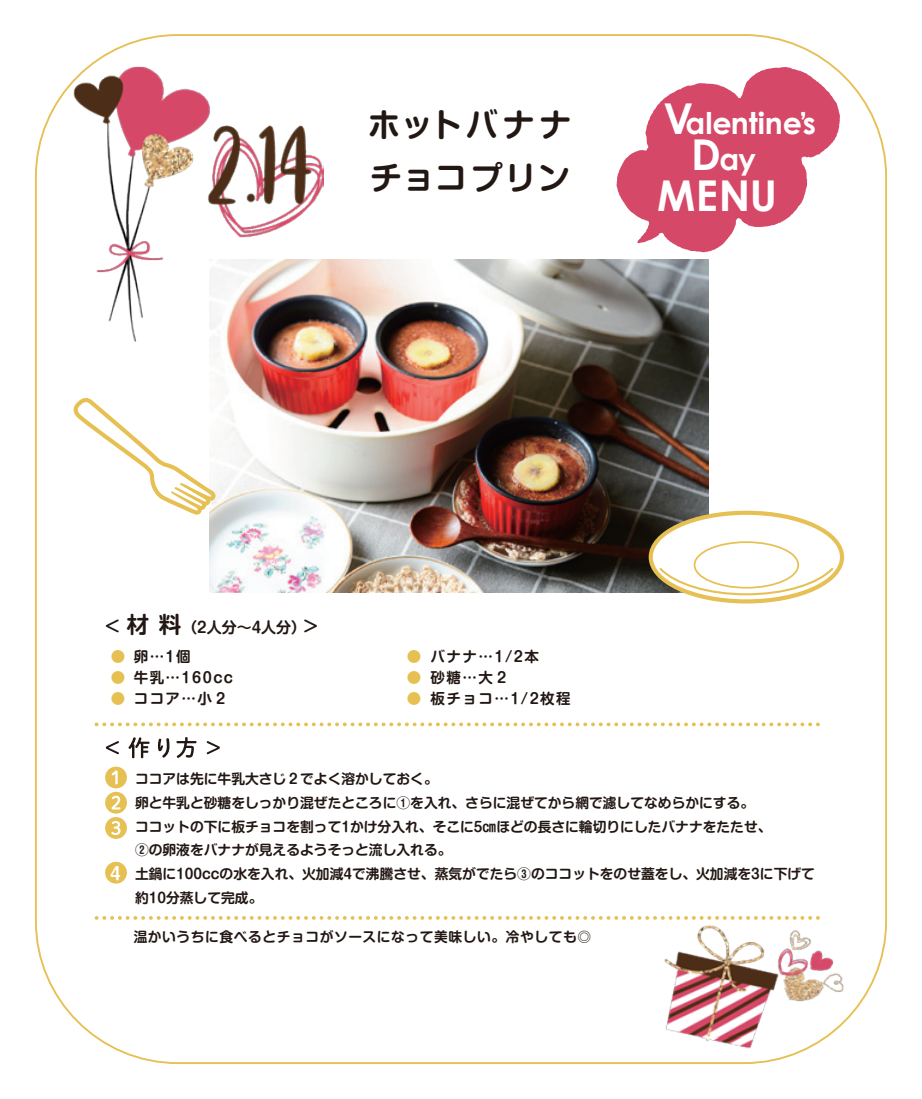
<style>
.page{position:relative;width:922px;height:1099px;background:#fff}
.page>*{position:absolute;margin:0;border:0;box-sizing:border-box;transform-origin:0 0}
.t1{font:700 42.5px "Century Gothic";color:#fff}
.t2{font:700 32.5px/53.2px "Shin M Go Pr 6 De";letter-spacing:.04em;color:#221713}
.t3{font:700 30px/36px "Century Gothic";color:#fff}
.t4{font:700 17px "Shin M Go Pr 6 De";color:#fff}
.t5{font:700 15px "Shin M Go Pr 6 De";color:#221713}
.t6{font:700 14.5px/21.2px "Shin M Go Pr 6 De";letter-spacing:.1em;color:#221713}
.t7{font:700 14.5px/21.2px "Shin M Go Pr 6 De";color:#e6c053;text-align:justify}
.t8{font:700 13.75px/23.8px "Shin M Go Pr 6 De";color:#221713}
.t9{font:700 13.75px "Shin M Go Pr 6 De";letter-spacing:.04em;color:#221713}
.s1{font-size:42.5px}
.s2{font-size:17.5px}
.s3{font-size:22.5px}
</style>
<div class="page">
<svg style="left:96px;top:722px;width:724px;height:4px"></svg>
<svg style="left:96px;top:916px;width:554px;height:3px"></svg>
<svg style="left:105px;top:766px;width:22px;height:72px"></svg>
<svg style="left:106px;top:741px;width:13px;height:13px"></svg>
<svg style="left:128px;top:737px;width:21px;height:21px"></svg>
<svg style="left:158px;top:738px;width:11px;height:19px"></svg>
<svg style="left:176px;top:737px;width:20px;height:20px"></svg>
<svg style="left:207px;top:741px;width:13px;height:13px"></svg>
<div style="left:105px;top:861px;width:22px;height:22px;background:#e6c053;border-radius:50%"></div>
<img style="left:210px;top:259px;width:498px;height:333px">
<svg style="left:616px;top:67px;width:223px;height:185px;fill:#d64868"></svg>
<svg style="left:648px;top:510px;width:195px;height:93px"></svg>
<div style="left:693px;top:541px;width:105px;height:47px;border:2px solid #e6c053;border-radius:50%"></div>
<svg style="left:73px;top:398px;width:143px;height:116px"></svg>
<img style="left:52px;top:45px;width:271px;height:297px">
<img style="left:650px;top:916px;width:206px;height:148px">
<h2 class="t2" style="left:368px;top:96px;width:205px">ホットバナナチョコプリン</h2>
<h3 class="t3" style="left:691px;top:104px;width:126px;text-indent:-28px"><span class="s1">V</span>alentine’s<br><span class="s1">D</span>ay</h3>
<h1 class="t1" style="left:657px;top:163px;width:121px">MENU</h1>
<p class="t5" style="left:104px;top:614px;width:217px"><span class="s2">＜</span><span class="s3">材料</span>（2人分～4人分）<span class="s2">＞</span></p>
<p class="t7" style="left:111px;top:645px;width:16px">● ● ●</p>
<p class="t6" style="left:134px;top:645px;width:101px">卵…1個<br>牛乳…160CCココア…小２</p>
<p class="t7" style="left:406px;top:645px;width:16px">● ● ●</p>
<p class="t6" style="left:430px;top:645px;width:142px">バナナ…1/2本<br>砂糖…大２<br>板チョコ…1/2枚程</p>
<p class="t4" style="left:110px;top:859px;width:12px">4</p>
<p class="t8" style="left:135px;top:766px;width:681px">ココアは先に牛乳大さじ２でよく溶かしておく。<br>卵と牛乳と砂糖をしっかり混ぜたところに①を入れ、さらに混ぜてから網で濾してなめらかにする。<br>ココットの下に板チョコを割って1かけ分入れ、そこに5㎝ほどの長さに輪切りにしたバナナをたたせ、<br>②の卵液をバナナが見えるようそっと流し入れる。<br>土鍋に100CCの水を入れ、火加減4で沸騰させ、蒸気がでたら③のココットをのせ蓋をし、火加減を3に下げて約10分蒸して完成。</p>
<p class="t9" style="left:134px;top:925px;width:459px">温かいうちに食べるとチョコがソースになって美味しい。冷やしても◎</p>
</div>
